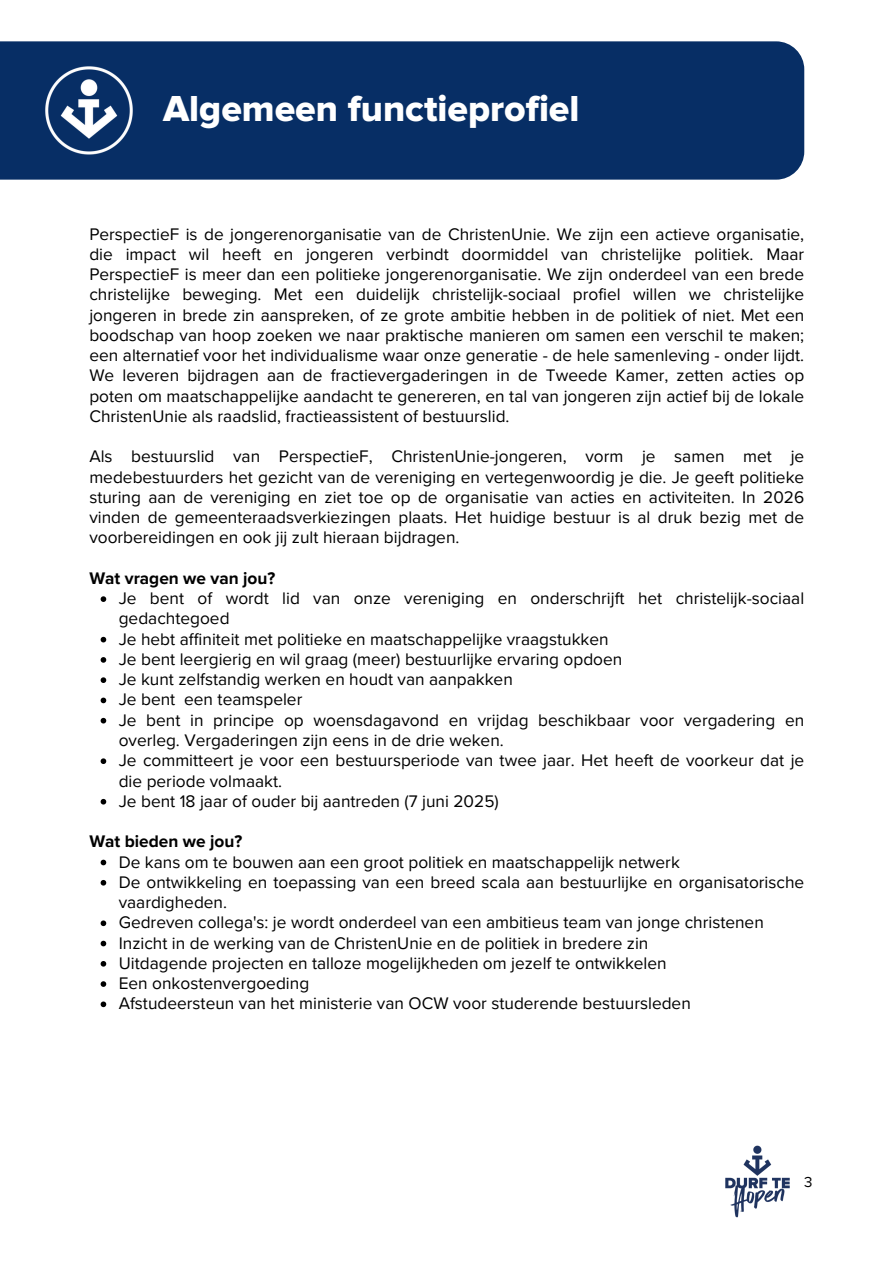
<style>
.page{position:relative;width:894px;height:1264px;background:#fff}
.page>*{position:absolute;margin:0;border:0;box-sizing:border-box;transform-origin:0 0}
.t1{font:37.5px "Proxima Nova Extrabld";color:#fff}
.t2{font:17.25px/20.2px "Proxima Nova";color:#000}
.t3{font:700 17.25px "Proxima Nova";color:#000}
.t4{font:15px "Proxima Nova";color:#000}
</style>
<div class="page">
<div style="left:0;top:41px;width:804px;height:139px;background:#072e65"></div>
<img style="left:19px;top:41px;width:140px;height:139px">
<img style="left:725px;top:1145px;width:65px;height:73px">
<svg style="left:101px;top:596px;width:5px;height:6px"></svg>
<svg style="left:101px;top:637px;width:5px;height:5px"></svg>
<svg style="left:101px;top:657px;width:5px;height:5px"></svg>
<svg style="left:101px;top:677px;width:5px;height:6px"></svg>
<svg style="left:101px;top:697px;width:5px;height:6px"></svg>
<svg style="left:101px;top:718px;width:5px;height:5px"></svg>
<svg style="left:101px;top:758px;width:5px;height:6px"></svg>
<svg style="left:101px;top:799px;width:5px;height:5px"></svg>
<svg style="left:101px;top:859px;width:5px;height:6px"></svg>
<svg style="left:101px;top:880px;width:5px;height:5px"></svg>
<svg style="left:101px;top:920px;width:5px;height:6px"></svg>
<svg style="left:101px;top:940px;width:5px;height:6px"></svg>
<svg style="left:101px;top:961px;width:5px;height:5px"></svg>
<svg style="left:101px;top:981px;width:5px;height:5px"></svg>
<svg style="left:101px;top:1001px;width:5px;height:6px"></svg>
<p class="t1" style="left:163px;top:91px;width:418px">Algemeen functieprofiel</p>
<p class="t2" style="left:89px;top:224px;width:716px;text-align:justify">PerspectieF is de jongerenorganisatie van de ChristenUnie. We zijn een actieve organisatie, die impact wil heeft en jongeren verbindt doormiddel van christelijke politiek. Maar PerspectieF is meer dan een politieke jongerenorganisatie. We zijn onderdeel van een brede christelijke beweging. Met een duidelijk christelijk-sociaal profiel willen we christelijke jongeren in brede zin aanspreken, of ze grote ambitie hebben in de politiek of niet. Met een boodschap van hoop zoeken we naar praktische manieren om samen een verschil te maken; een alternatief voor het individualisme waar onze generatie - de hele samenleving - onder lijdt.<br>We leveren bijdragen aan de fractievergaderingen in de Tweede Kamer, zetten acties op poten om maatschappelijke aandacht te genereren, en tal van jongeren zijn actief bij de lokale ChristenUnie als raadslid, fractieassistent of bestuurslid.</p>
<h1 class="t2" style="left:89px;top:447px;width:716px;text-align:justify">Als bestuurslid van PerspectieF, ChristenUnie-jongeren, vorm je samen met je medebestuurders het gezicht van de vereniging en vertegenwoordig je die. Je geeft politieke sturing aan de vereniging en ziet toe op de organisatie van acties en activiteiten. In 2026 vinden de gemeenteraadsverkiezingen plaats. Het huidige bestuur is al druk bezig met de voorbereidingen en ook jij zult hieraan bijdragen.</h1>
<h3 class="t3" style="left:89px;top:568px;width:187px">Wat vragen we van jou?</h3>
<h3 class="t2" style="left:119px;top:588px;width:686px">Je bent of wordt lid van onze vereniging en onderschrijft het christelijk-sociaal gedachtegoed</h3>
<h2 class="t2" style="left:119px;top:629px;width:491px">Je hebt affiniteit met politieke en maatschappelijke vraagstukken</h2>
<p class="t2" style="left:119px;top:649px;width:505px">Je bent leergierig en wil graag (meer) bestuurlijke ervaring opdoen</p>
<p class="t2" style="left:119px;top:669px;width:395px">Je kunt zelfstandig werken en houdt van aanpakken</p>
<p class="t2" style="left:119px;top:690px;width:185px">Je bent een teamspeler</p>
<p class="t2" style="left:119px;top:710px;width:687px">Je bent in principe op woensdagavond en vrijdag beschikbaar voor vergadering en overleg. Vergaderingen zijn eens in de drie weken.</p>
<p class="t2" style="left:119px;top:750px;width:686px">Je committeert je voor een bestuursperiode van twee jaar. Het heeft de voorkeur dat je die periode volmaakt.</p>
<p class="t2" style="left:119px;top:791px;width:381px">Je bent 18 jaar of ouder bij aantreden (7 juni 2025)</p>
<p class="t3" style="left:89px;top:831px;width:154px">Wat bieden we jou?</p>
<p class="t2" style="left:119px;top:852px;width:562px">De kans om te bouwen aan een groot politiek en maatschappelijk netwerk</p>
<h2 class="t2" style="left:119px;top:872px;width:686px">De ontwikkeling en toepassing van een breed scala aan bestuurlijke en organisatorische vaardigheden.</h2>
<p class="t2" style="left:119px;top:912px;width:646px">Gedreven collega's: je wordt onderdeel van een ambitieus team van jonge christenen</p>
<p class="t2" style="left:119px;top:933px;width:531px">Inzicht in de werking van de ChristenUnie en de politiek in bredere zin</p>
<p class="t2" style="left:119px;top:953px;width:549px">Uitdagende projecten en talloze mogelijkheden om jezelf te ontwikkelen</p>
<p class="t2" style="left:119px;top:973px;width:192px">Een onkostenvergoeding</p>
<p class="t2" style="left:119px;top:993px;width:573px">Afstudeersteun van het ministerie van OCW voor studerende bestuursleden</p>
<p class="t4" style="left:804px;top:1173px;width:10px">3</p>
</div>
